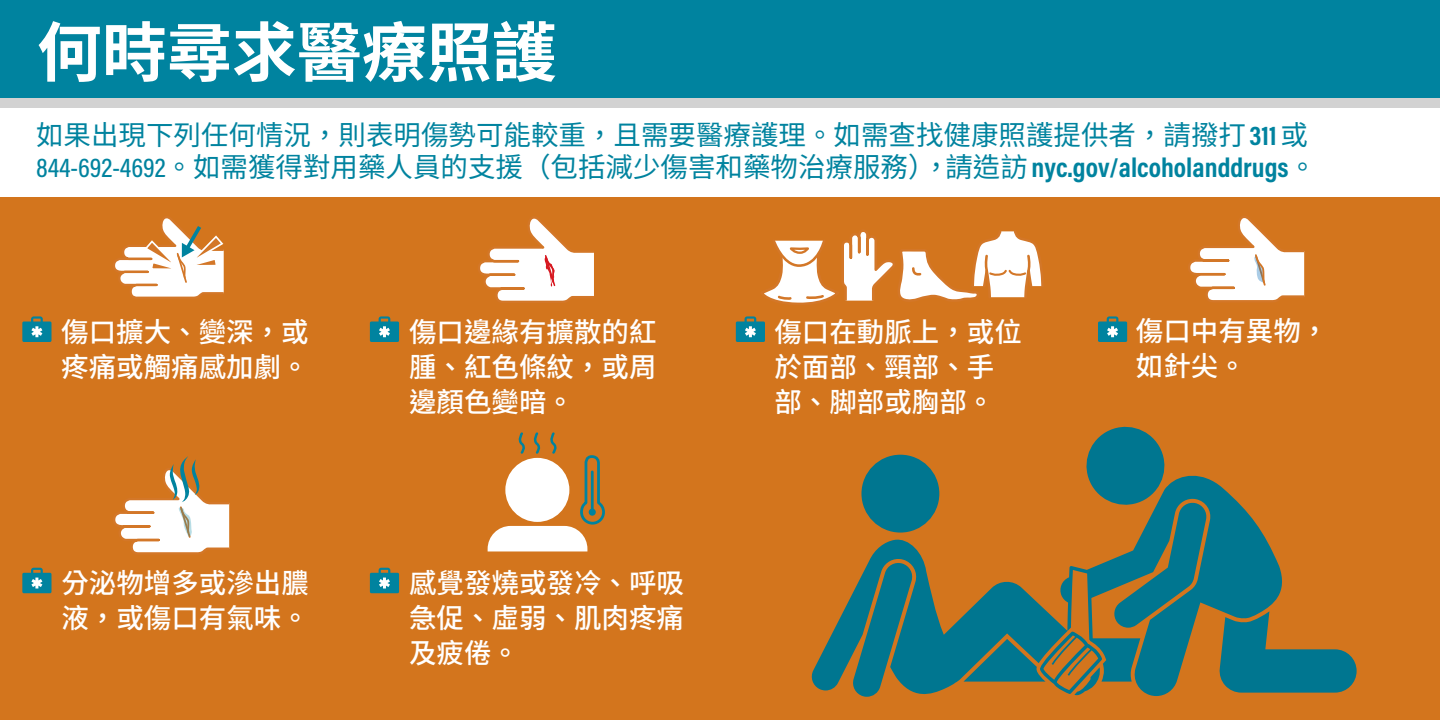
<style>
.page{position:relative;width:1440px;height:720px;background:#fff}
.page>*{position:absolute;margin:0;border:0;box-sizing:border-box;transform-origin:0 0}
.t1{font:700 65px "Source Han Sans TC";color:#fff}
.t2{font:500 27.5px/35px "Source Han Sans TC";color:#fff}
.t3{font:27.5px/32.5px "Source Han Sans TC";color:#00839f}
.s1{font-family:"Acumin Pro Cond";font-weight:700}
.s2{font-family:"Acumin Pro Cond";font-weight:500}
</style>
<div class="page">
<div style="left:0;top:25px;width:1440px;height:695px;background:#d3751d"></div>
<div style="left:0;top:88px;width:1440px;height:109px;background:#fff"></div>
<div style="left:0;top:10px;width:1440px;height:98px;background:linear-gradient(to right,#d2d2d2,#d2d2d2)"></div>
<div style="left:0;top:0;width:1440px;height:97px;background:#00839f"></div>
<svg style="left:113px;top:217px;width:111px;height:81px"></svg>
<svg style="left:1188px;top:216px;width:117px;height:86px"></svg>
<svg style="left:478px;top:217px;width:116px;height:86px"></svg>
<svg style="left:113px;top:456px;width:117px;height:98px"></svg>
<svg style="left:488px;top:432px;width:117px;height:119px"></svg>
<svg style="left:1288px;top:649px;width:69px;height:44px;background:#127585"></svg>
<div style="left:861px;top:455px;width:78px;height:78px;background:#007690;border-radius:50%"></div>
<svg style="left:811px;top:470px;width:477px;height:227px;fill:#007690"></svg>
<svg style="left:964px;top:426px;width:244px;height:269px"></svg>
<svg style="left:761px;top:230px;width:282px;height:75px"></svg>
<svg style="left:22px;top:568px;width:29px;height:25px"></svg>
<svg style="left:370px;top:316px;width:29px;height:26px"></svg>
<svg style="left:22px;top:316px;width:29px;height:26px"></svg>
<svg style="left:370px;top:568px;width:29px;height:25px"></svg>
<svg style="left:736px;top:316px;width:29px;height:26px"></svg>
<svg style="left:1098px;top:316px;width:29px;height:26px"></svg>
<p class="t1" style="left:37px;top:16px;width:521px">何時尋求醫療照護</p>
<p class="t3" style="left:36px;top:119px;width:1282px">如果出現下列任何情況，則表明傷勢可能較重，且需要醫療護理。如需查找健康照護提供者，請撥打<span class="s1">311</span>或<br><span class="s2">844-692-4692</span>。如需獲得對用藥人員的支援（包括減少傷害和藥物治療服務），請造訪<span class="s1">nyc.gov/alcoholanddrugs</span>。</p>
<p class="t2" style="left:61px;top:315px;width:249px">傷口擴大、變深，或疼痛或觸痛感加劇。</p>
<p class="t2" style="left:1136px;top:314px;width:194px">傷口中有異物，如針尖。</p>
<p class="t2" style="left:774px;top:315px;width:249px">傷口在動脈上，或位於面部、頸部、手部、脚部或胸部。</p>
<p class="t2" style="left:409px;top:315px;width:249px;text-align:justify">傷口邊緣有擴散的紅腫、紅色條紋，或周邊顏色變暗。</p>
<p class="t2" style="left:61px;top:566px;width:249px">分泌物增多或滲出膿液，或傷口有氣味。</p>
<p class="t2" style="left:409px;top:566px;width:277px;text-align:justify">感覺發燒或發冷、呼吸急促、虛弱、肌肉疼痛及疲倦。</p>
</div>
